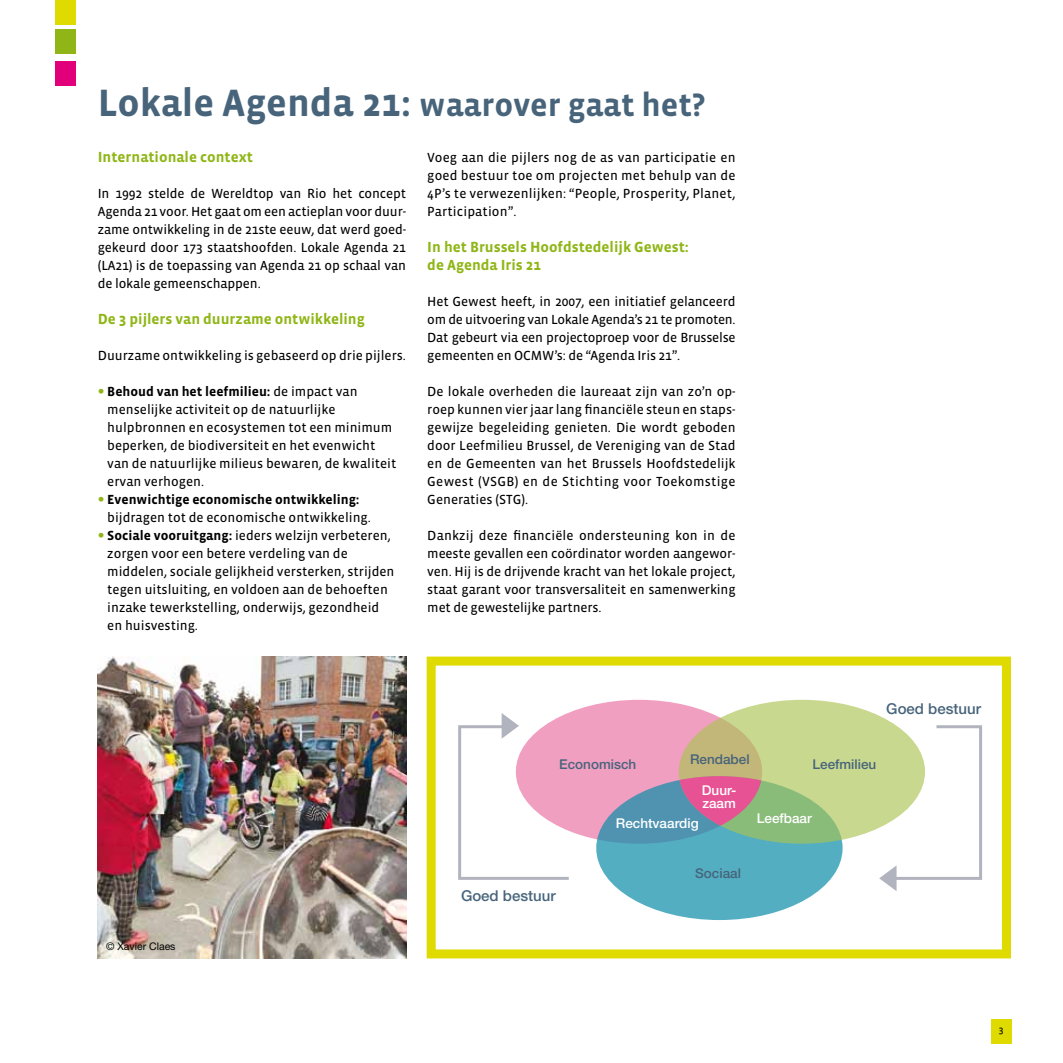
<style>
.page{position:relative;width:1063px;height:1063px;background:#fff}
.page>*{position:absolute;margin:0;border:0;box-sizing:border-box;transform-origin:0 0}
.t1{font:700 33px "Vista Sans";color:#47647b}
.t2{font:700 15px/18px "Vista Sans";color:#8fb616}
.t3{font:500 15px "Helvetica Neue LT Std";color:#47647b}
.t4{font:13.5px/18px "Vista Sans Reg";color:#000;text-align:justify}
.t5{font:700 13.5px "Vista Sans";color:#000}
.t6{font:500 13.5px "Helvetica Neue LT Std";color:#47647b}
.t7{font:500 13.5px/13.5px "Helvetica Neue LT Std";color:#fff}
.t8{font:10.5px "Helvetica Neue LT Std";color:#000}
.t9{font:9.75px "Vista Sans Reg";color:#000}
.s1{font-size:39px}
.s2{font-family:"Helvetica Neue LT Std";color:#8fb616}
.s3{font-family:"Vista Sans Reg";font-weight:400}
.s4{font-family:"Helvetica Neue LT Std";font-weight:700;color:#8fb616}
.s5{font-family:"Vista Sans";font-weight:700}
</style>
<div class="page">
<div style="left:55px;top:0;width:21px;height:24px;background:#dfdb00"></div>
<div style="left:55px;top:30px;width:21px;height:24px;background:#8fb616"></div>
<div style="left:55px;top:61px;width:21px;height:24px;background:#e2007a"></div>
<div style="left:991px;top:1019px;width:21px;height:24px;background:#dfdb00"></div>
<img style="left:98px;top:657px;width:308px;height:301px">
<div style="left:427px;top:657px;width:584px;height:301px;border:9px solid #dfdb00"></div>
<div style="left:516px;top:700px;width:246px;height:144px;background:#f19fc1;border-radius:50%"></div>
<svg style="left:596px;top:776px;width:247px;height:144px;background:#52a8be"></svg>
<svg style="left:679px;top:700px;width:246px;height:144px;background:#bbcd87"></svg>
<svg style="left:680px;top:776px;width:81px;height:50px;background:#be7093"></svg>
<svg style="left:879px;top:724px;width:103px;height:167px"></svg>
<svg style="left:458px;top:713px;width:114px;height:167px"></svg>
<h1 class="t1" style="left:98px;top:88px;width:609px"><span class="s1">Lokale Agenda 21:</span> waarover gaat het?</h1>
<p class="t2" style="left:98px;top:148px;width:157px">Internationale context</p>
<p class="t4" style="left:98px;top:185px;width:310px">In 1992 stelde de Wereldtop van Rio het concept Agenda 21 voor. Het gaat om een actieplan voor duur&shy;zame ontwikkeling in de 21ste eeuw, dat werd goed&shy;gekeurd door 173 staatshoofden. Lokale Agenda 21 (LA21) is de toepassing van Agenda 21 op schaal van de lokale gemeenschappen.</p>
<p class="t2" style="left:98px;top:310px;width:268px">De 3 pijlers van duurzame ontwikkeling</p>
<p class="t4" style="left:98px;top:347px;width:310px">Duurzame ontwikkeling is gebaseerd op drie pijlers.</p>
<p class="t5" style="left:98px;top:385px;width:261px"><span class="s2">•</span> Behoud van het leefmilieu: <span class="s3">de impact van</span></p>
<p class="t4" style="left:107px;top:401px;width:291px;text-align:left">menselijke activiteit op de natuurlijke hulpbronnen en ecosystemen tot een minimum beperken, de biodiversiteit en het evenwicht van de natuurlijke milieus bewaren, de kwaliteit ervan verhogen.</p>
<p class="t5" style="left:98px;top:493px;width:263px"><span class="s2">•</span> Evenwichtige economische ontwikkeling:</p>
<p class="t4" style="left:107px;top:509px;width:265px">bijdragen tot de economische ontwikkeling.</p>
<p class="t4" style="left:107px;top:527px;width:289px;text-align:left;text-indent:-10px"><span class="s4">•</span> <span class="s5">Sociale vooruitgang:</span> ieders welzijn verbeteren, zorgen voor een betere verdeling van de middelen, sociale gelijkheid versterken, strijden tegen uitsluiting, en voldoen aan de behoeften inzake tewerkstelling, onderwijs, gezondheid en huisvesting.</p>
<p class="t4" style="left:427px;top:149px;width:310px">Voeg aan die pijlers nog de as van participatie en goed bestuur toe om projecten met behulp van de 4P’s te verwezenlijken: “People, Prosperity, Planet, Participation”.</p>
<p class="t2" style="left:427px;top:238px;width:263px">In het Brussels Hoofdstedelijk Gewest: de Agenda Iris 21</p>
<p class="t4" style="left:427px;top:293px;width:310px">Het Gewest heeft, in 2007, een initiatief gelanceerd om de uitvoering van Lokale Agenda’s 21 te promoten.<br>Dat gebeurt via een projectoproep voor de Brusselse gemeenten en OCMW’s: de “Agenda Iris 21”.</p>
<p class="t4" style="left:427px;top:383px;width:310px">De lokale overheden die laureaat zijn van zo’n op&shy;roep kunnen vier jaar lang financiële steun en staps&shy;gewijze begeleiding genieten. Die wordt geboden door Leefmilieu Brussel, de Vereniging van de Stad en de Gemeenten van het Brussels Hoofdstedelijk Gewest (VSGB) en de Stichting voor Toekomstige Generaties (STG).</p>
<p class="t4" style="left:427px;top:527px;width:310px">Dankzij deze financiële ondersteuning kon in de meeste gevallen een coördinator worden aangewor&shy;ven. Hij is de drijvende kracht van het lokale project, staat garant voor transversaliteit en samenwerking met de gewestelijke partners.</p>
<p class="t8" style="left:106px;top:940px;width:71px">© Xavier Claes</p>
<p class="t3" style="left:886px;top:699px;width:96px">Goed bestuur</p>
<p class="t6" style="left:690px;top:751px;width:61px">Rendabel</p>
<p class="t7" style="left:702px;top:783px;width:36px">Duur&shy;zaam</p>
<p class="t6" style="left:559px;top:756px;width:79px">Economisch</p>
<p class="t6" style="left:812px;top:756px;width:65px">Leefmilieu</p>
<p class="t3" style="left:461px;top:887px;width:96px">Goed bestuur</p>
<p class="t7" style="left:616px;top:816px;width:84px">Rechtvaardig</p>
<p class="t6" style="left:695px;top:866px;width:47px">Sociaal</p>
<p class="t7" style="left:757px;top:811px;width:57px">Leefbaar</p>
<p class="t9" style="left:999px;top:1025px;width:6px">3</p>
</div>
